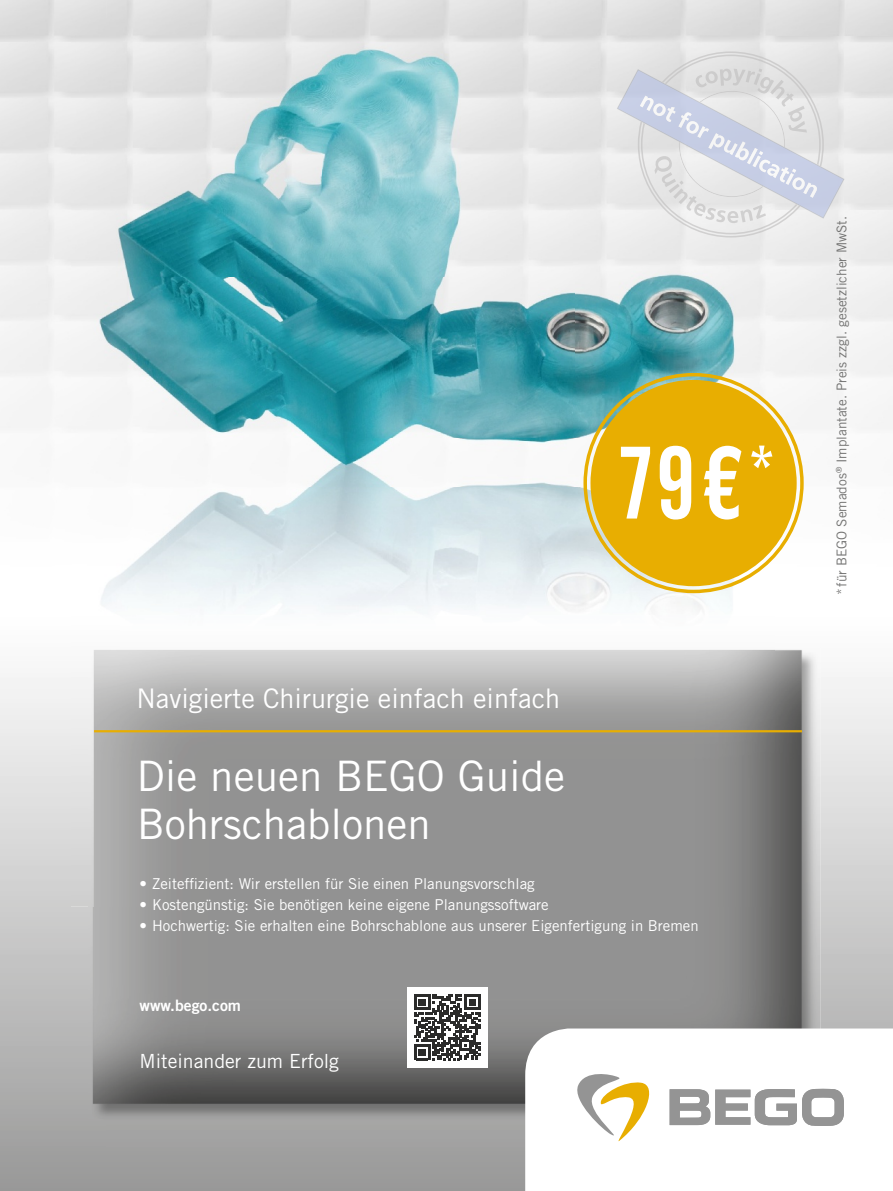
<style>
.page{position:relative;width:893px;height:1191px;background:#fff}
.page>*{position:absolute;margin:0;border:0;box-sizing:border-box;transform-origin:0 0}
.t1{font:99.45px "Trade Gothic LT Pro Bd Cn 20";color:#fff;scale:.9 1}
.t2{font:42px/48px "Trade Gothic LT Pro";color:#fff}
.t3{font:27px "Trade Gothic LT Pro";color:#fff}
.t4{font:19.5px "Trade Gothic LT Pro";color:#fff}
.t5{font:15.75px "Trade Gothic LT Pro Bd 2";color:#fff}
.t6{font:15px "Trade Gothic LT Pro";color:#fff}
.t7{font:13.5px "Trade Gothic LT Pro";color:#737372}
</style>
<div class="page">
<div style="left:0;top:1146px;width:893px;height:45px;background:#9c9c9c"></div>
<img style="left:775px;top:36px;width:118px;height:522px">
<img style="left:820px;top:677px;width:73px;height:351px">
<img style="left:71px;top:486px;width:553px;height:125px">
<img style="left:624px;top:547px;width:151px;height:63px">
<img style="left:71px;top:18px;width:704px;height:468px">
<img style="left:768px;top:649px;width:52px;height:379px">
<img style="left:89px;top:906px;width:679px;height:216px">
<img style="left:89px;top:647px;width:686px;height:259px">
<hr style="left:94px;top:730px;width:708px;height:2px;background:#e8ae01">
<svg style="left:525px;top:1028px;width:368px;height:163px"></svg>
<svg style="left:577px;top:1074px;width:81px;height:67px"></svg>
<svg style="left:670px;top:1088px;width:174px;height:38px"></svg>
<div style="left:590px;top:380px;width:207px;height:206px;background:#e8ae01;border-radius:50%"></div>
<div style="left:407px;top:987px;width:80px;height:80px;background:#fff"></div>
<svg style="left:414px;top:994px;width:66px;height:66px"></svg>
<svg style="left:617px;top:51px;width:227px;height:186px;background:#dedfe4"></svg>
<h1 class="t1" style="left:616px;top:422px;width:178px">79€<sup>*</sup></h1>
<h3 class="t3" style="left:136px;top:682px;width:425px">Navigierte Chirurgie einfach einfach</h3>
<h2 class="t2" style="left:137px;top:751px;width:430px">Die neuen BEGO Guide<br>Bohrschablonen</h2>
<p class="t6" style="left:140px;top:874px;width:397px">• Zeiteffizient: Wir erstellen für Sie einen Planungsvorschlag</p>
<p class="t6" style="left:140px;top:895px;width:411px">• Kostengünstig: Sie benötigen keine eigene Planungssoftware</p>
<p class="t6" style="left:140px;top:916px;width:561px">• Hochwertig: Sie erhalten eine Bohrschablone aus unserer Eigenfertigung in Bremen</p>
<p class="t5" style="left:140px;top:996px;width:103px">www.bego.com</p>
<h3 class="t4" style="left:140px;top:1049px;width:201px">Miteinander zum Erfolg</h3>
<p class="t7" style="left:833px;top:595px;width:381px;rotate:-90deg">* für BEGO Semados<sup>®</sup> Implantate. Preis zzgl. gesetzlicher MwSt.</p>
</div>
